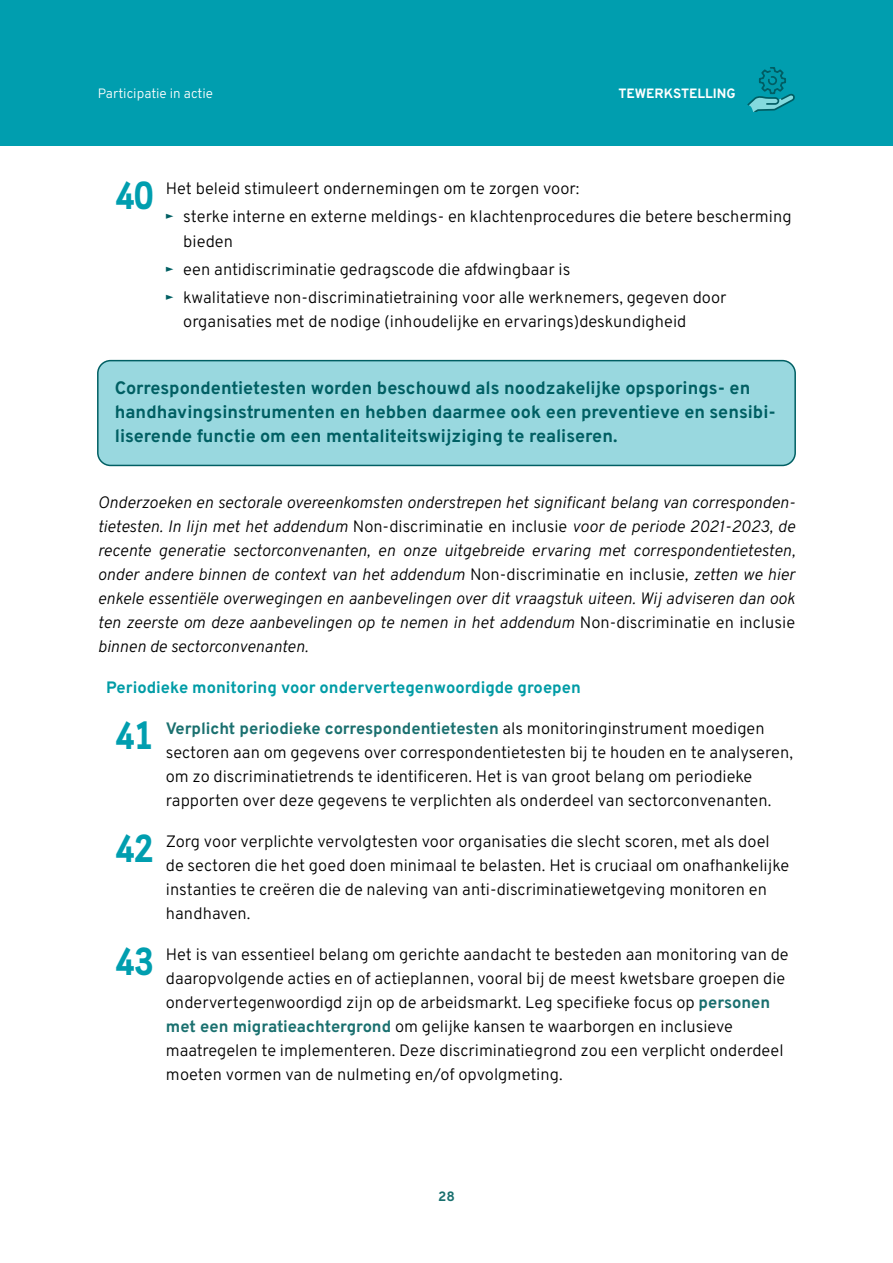
<style>
.page{position:relative;width:893px;height:1263px;background:#fff}
.page>*{position:absolute;margin:0;border:0;box-sizing:border-box;transform-origin:0 0}
.t1{font:700 39px "Cloud Cond";color:#009eaf}
.t2{font:700 18px/24px "Overpass";color:#005f63}
.t3{font:300 16.5px/24px "Overpass";color:#000}
.t4{font:italic 300 16.5px/24px "Overpass";color:#000;text-align:justify}
.t5{font:700 16.5px "Overpass";color:#009ca6}
.t6{font:300 13.5px "Overpass";color:#fff}
.t7{font:700 13.5px "Overpass";color:#fff}
.t8{font:700 13.5px "Overpass";color:#1a706f}
.s1{font-weight:400;color:#005f63}
.s2{font-style:normal}
.s3{font-weight:700;color:#1a706f}
</style>
<div class="page">
<div style="left:0;top:0;width:893px;height:146px;background:#009eaf"></div>
<svg style="left:747px;top:67px;width:48px;height:45px"></svg>
<div style="left:98px;top:361px;width:697px;height:104px;background:#99d8df;border-radius:13px"></div>
<div style="left:97px;top:360px;width:699px;height:106px;border:2px solid #005f63;border-radius:13px"></div>
<p class="t6" style="left:98px;top:82px;width:117px">Participatie in actie</p>
<p class="t7" style="left:618px;top:82px;width:119px">TEWERKSTELLING</p>
<h1 class="t1" style="left:116px;top:172px;width:39px">40</h1>
<p class="t3" style="left:165px;top:174px;width:628px;line-height:28.2px">Het beleid stimuleert ondernemingen om te zorgen voor:<br><span class="s1">►</span> sterke interne en externe meldings- en klachtenprocedures die betere bescherming</p>
<p class="t3" style="left:165px;top:226px;width:563px;line-height:28.2px;text-indent:18px">bieden<br><span class="s1">►</span> een antidiscriminatie gedragscode die afdwingbaar is<br><span class="s1">►</span> kwalitatieve non-discriminatietraining voor alle werknemers, gegeven door</p>
<p class="t3" style="left:183px;top:309px;width:505px">organisaties met de nodige (inhoudelijke en ervarings)deskundigheid</p>
<p class="t2" style="left:115px;top:375px;width:663px">Correspondentietesten worden beschouwd als noodzakelijke opsporings- en handhavingsinstrumenten en hebben daarmee ook een preventieve en sensibi&shy;liserende functie om een mentaliteitswijziging te realiseren.</p>
<p class="t4" style="left:98px;top:490px;width:699px">Onderzoeken en sectorale overeenkomsten onderstrepen het significant belang van corresponden&shy;tietesten. In lijn met het addendum <span class="s2">Non-discriminatie en inclusie</span> voor de periode 2021-2023, de recente generatie sectorconvenanten, en onze uitgebreide ervaring met correspondentietesten, onder andere binnen de context van het addendum <span class="s2">Non-discriminatie en inclusie</span>, zetten we hier enkele essentiële overwegingen en aanbevelingen over dit vraagstuk uiteen. Wij adviseren dan ook ten zeerste om deze aanbevelingen op te nemen in het addendum <span class="s2">Non-discriminatie en inclusie </span>binnen de sectorconvenanten.</p>
<p class="t5" style="left:106px;top:674px;width:476px">Periodieke monitoring voor ondervertegenwoordigde groepen</p>
<h1 class="t1" style="left:116px;top:711px;width:39px">41</h1>
<p class="t3" style="left:166px;top:716px;width:629px"><span class="s3">Verplicht periodieke correspondentietesten</span> als monitoringinstrument moedigen sectoren aan om gegevens over correspondentietesten bij te houden en te analyseren, om zo discriminatietrends te identificeren. Het is van groot belang om periodieke rapporten over deze gegevens te verplichten als onderdeel van sectorconvenanten.</p>
<h1 class="t1" style="left:116px;top:824px;width:39px">42</h1>
<p class="t3" style="left:166px;top:829px;width:625px">Zorg voor verplichte vervolgtesten voor organisaties die slecht scoren, met als doel de sectoren die het goed doen minimaal te belasten. Het is cruciaal om onafhankelijke instanties te creëren die de naleving van anti-discriminatiewetgeving monitoren en handhaven.</p>
<h1 class="t1" style="left:116px;top:937px;width:39px">43</h1>
<p class="t3" style="left:166px;top:942px;width:624px">Het is van essentieel belang om gerichte aandacht te besteden aan monitoring van de daaropvolgende acties en of actieplannen, vooral bij de meest kwetsbare groepen die ondervertegenwoordigd zijn op de arbeidsmarkt. Leg specifieke focus op <span class="s3">personen met een migratieachtergrond</span> om gelijke kansen te waarborgen en inclusieve maatregelen te implementeren. Deze discriminatiegrond zou een verplicht onderdeel moeten vormen van de nulmeting en/of opvolgmeting.</p>
<p class="t8" style="left:438px;top:1185px;width:18px">28</p>
</div>
